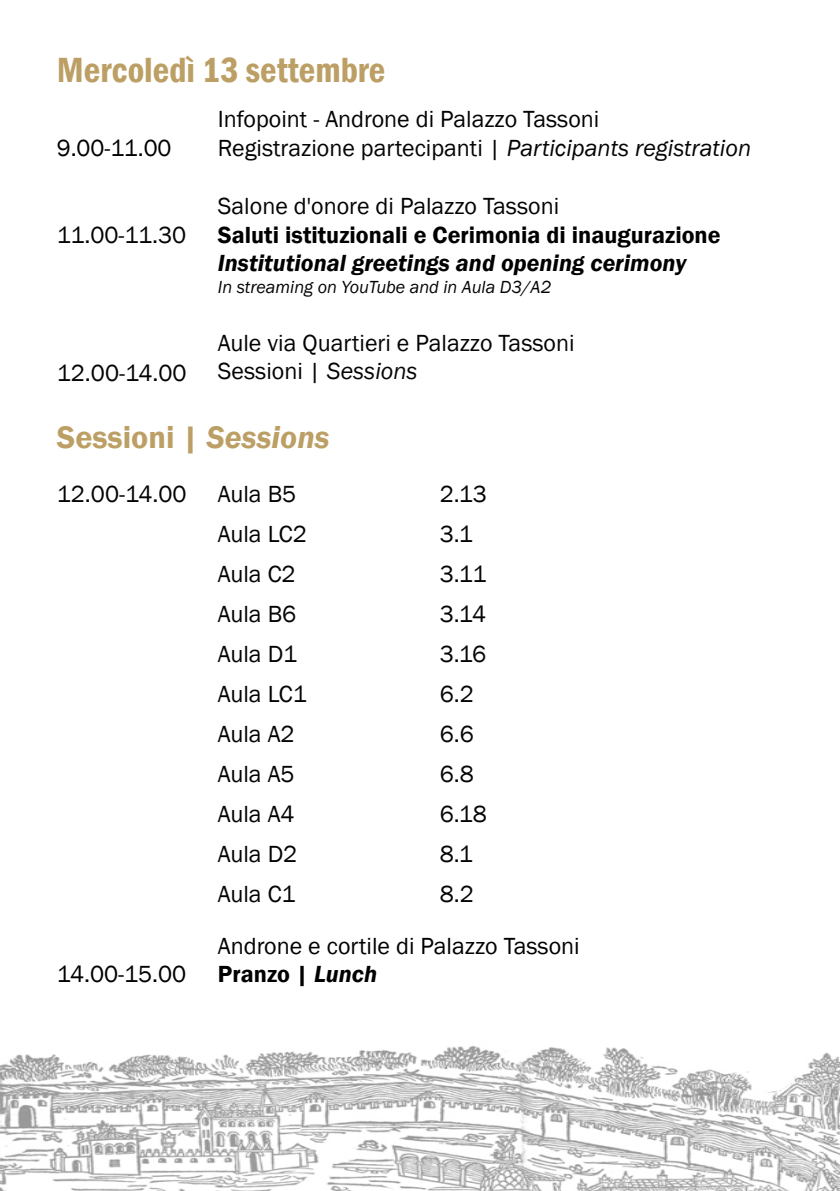
<style>
.page{position:relative;width:840px;height:1191px;background:#fff}
.page>*{position:absolute;margin:0;border:0;box-sizing:border-box;transform-origin:0 0}
.t1{font:600 condensed 36px "Franklin Gothic";color:#bc9f64}
.t2{font:600 32px "Franklin Gothic";color:#bc9f64}
.t3{font:24px/40px "Franklin Gothic";color:#040503}
.t4{font:600 24px "Franklin Gothic";color:#000}
.t5{font:24px "Franklin Gothic";color:#000}
.t6{font:italic 600 24px "Franklin Gothic";color:#000}
.t7{font:italic 18px "Franklin Gothic";color:#040503}
.s1{font-style:italic}
</style>
<div class="page">
<img style="left:0;top:1046px;width:839px;height:145px">
<h1 class="t1" style="left:57px;top:46px;width:330px">Mercoledì 13 settembre</h1>
<p class="t5" style="left:57px;top:133px;width:116px">9.00-11.00</p>
<p class="t3" style="left:57px;top:215px;width:131px">11.00-11.30</p>
<p class="t3" style="left:57px;top:353px;width:131px">12.00-14.00</p>
<p class="t3" style="left:218px;top:105px;width:534px;line-height:28.8px">Infopoint - Androne di Palazzo Tassoni<br>Registrazione partecipanti | <span class="s1">Participants registration</span></p>
<p class="t3" style="left:218px;top:186px;width:342px">Salone d'onore di Palazzo Tassoni</p>
<p class="t4" style="left:218px;top:220px;width:504px">Saluti istituzionali e Cerimonia di inaugurazione</p>
<p class="t6" style="left:218px;top:248px;width:469px">Institutional greetings and opening cerimony</p>
<p class="t7" style="left:218px;top:276px;width:334px">In streaming on YouTube and in Aula D3/A2</p>
<p class="t3" style="left:218px;top:329px;width:358px;line-height:28.8px">Aule via Quartieri e Palazzo Tassoni<br>Sessioni | <span class="s1">Sessions</span></p>
<h2 class="t2" style="left:57px;top:417px;width:274px">Sessioni | <span class="s1">Sessions</span></h2>
<p class="t3" style="left:57px;top:474px;width:131px">12.00-14.00</p>
<p class="t3" style="left:218px;top:474px;width:90px">Aula B5<br>Aula LC2<br>Aula C2<br>Aula B6<br>Aula D1<br>Aula LC1<br>Aula A2<br>Aula A5<br>Aula A4<br>Aula D2<br>Aula C1</p>
<p class="t3" style="left:439px;top:474px;width:49px">2.13<br>3.1<br>3.11<br>3.14<br>3.16<br>6.2<br>6.6<br>6.8<br>6.18<br>8.1<br>8.2</p>
<p class="t5" style="left:218px;top:930px;width:363px">Androne e cortile di Palazzo Tassoni</p>
<p class="t5" style="left:57px;top:959px;width:131px">14.00-15.00</p>
<p class="t4" style="left:218px;top:959px;width:161px">Pranzo | <span class="s1">Lunch</span></p>
</div>
